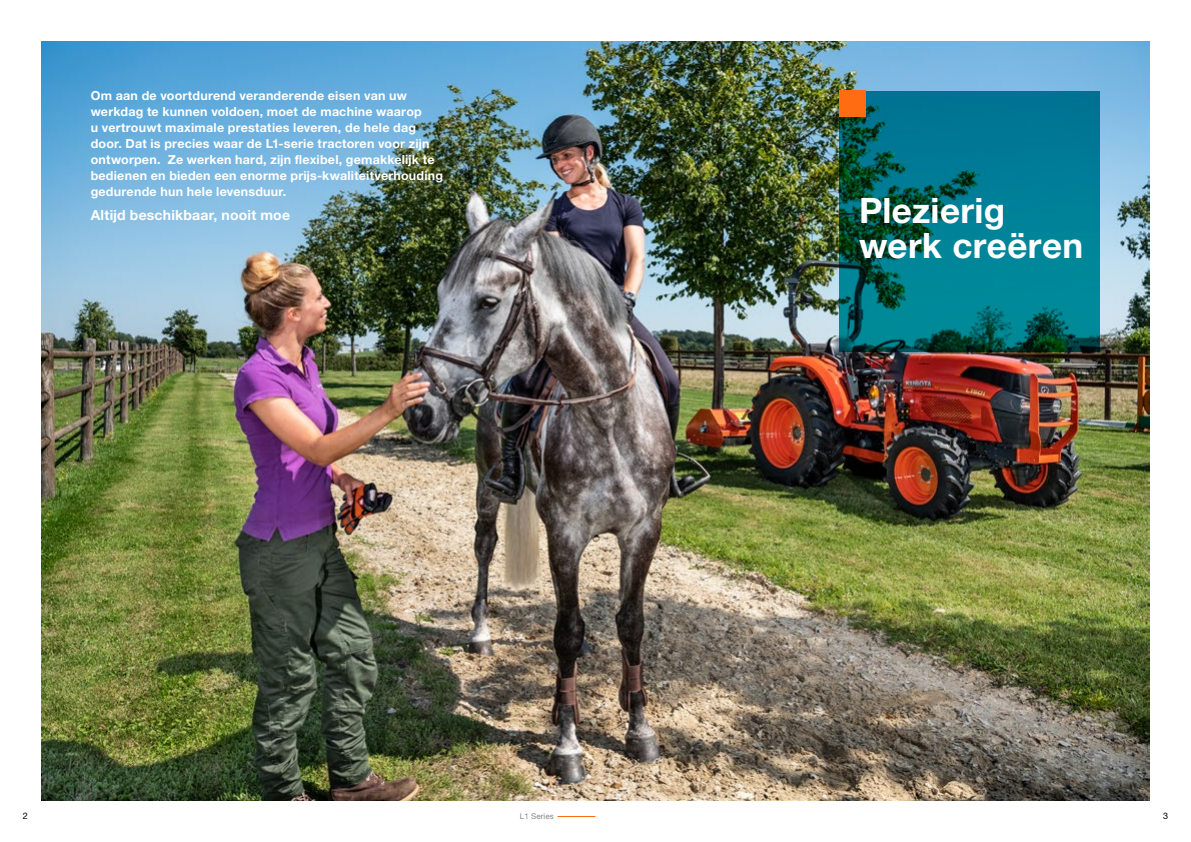
<style>
.page{position:relative;width:1191px;height:842px;background:#fff}
.page>*{position:absolute;margin:0;border:0;box-sizing:border-box;transform-origin:0 0}
.t1{font:700 35px/35px "Helvetica Neue LT Std";letter-spacing:.01em;color:#fff}
.t2{font:700 14px "Helvetica Neue LT Pro";letter-spacing:.015em;color:#fff}
.t3{font:700 12.5px/16px "Helvetica Neue LT Pro";letter-spacing:.015em;color:#fff}
.t4{font:9px "Helvetica Neue LT Pro";color:#000}
.t5{font:8px "Helvetica Neue LT Pro";letter-spacing:.01em;color:#878786}
</style>
<div class="page">
<hr style="left:557px;top:816px;width:38px;height:1px;background:#ff6c11">
<img style="left:42px;top:42px;width:1107px;height:758px">
<svg style="left:839px;top:91px;width:261px;height:260px;background:#00707e"></svg>
<div style="left:839px;top:91px;width:26px;height:26px;background:#ff6c11"></div>
<p class="t3" style="left:91px;top:87px;width:354px">Om aan de voortdurend veranderende eisen van uw werkdag te kunnen voldoen, moet de machine waarop<br>u vertrouwt maximale prestaties leveren, de hele dag door. Dat is precies waar de L1-serie tractoren voor zijn ontworpen. Ze werken hard, zijn flexibel, gemakkelijk te bedienen en bieden een enorme prijs-kwaliteitverhouding gedurende hun hele levensduur.</p>
<p class="t2" style="left:91px;top:207px;width:201px">Altijd beschikbaar, nooit moe</p>
<h1 class="t1" style="left:859px;top:192px;width:225px">Plezierig werk creëren</h1>
<p class="t4" style="left:23px;top:810px;width:7px">2</p>
<p class="t5" style="left:520px;top:811px;width:35px">L1 Series</p>
<p class="t4" style="left:1163px;top:810px;width:7px">3</p>
</div>
